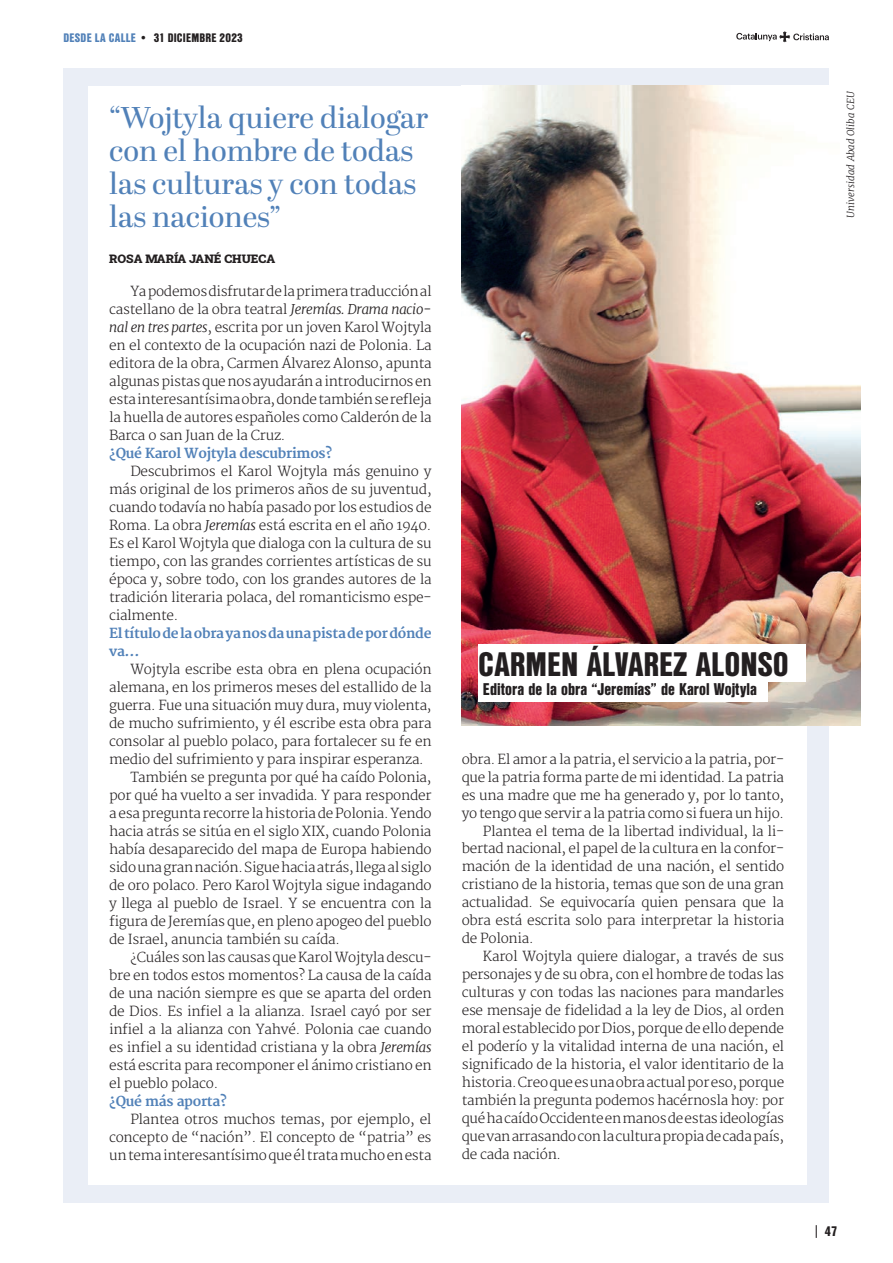
<style>
.page{position:relative;width:893px;height:1263px;background:#fff}
.page>*{position:absolute;margin:0;border:0;box-sizing:border-box;transform-origin:0 0}
.t1{font:900 33px "Nimbus San Con LOT";color:#231f20}
.DESTACATS_1_PRIMER_PLA{font:30px/33px "Abril Display";color:#5181b8}
.t2{font:900 16.5px "Nimbus San Con LOT";color:#231f20}
.TEXTO_PPAL_ESP{font:300 13.5px/18px "Merriweather";letter-spacing:-.02em;color:#231f20;text-align:justify}
.TEXTO_PPAL_CAT{font:700 13.5px/18px "Merriweather";letter-spacing:-.02em;color:#5181b8}
.t3{font:900 13.5px "Nimbus San Con LOT";color:#231f20}
.t4{font:900 12px "Nimbus San Con LOT";letter-spacing:.02em;color:#231f20}
.NOM_REDACTORS{font:12px "Roboto Slab";color:#231f20}
.CODINACHPETIT{font:italic 300 9.75px "Merriweather";letter-spacing:.01em;color:#231f20}
.s1{color:#5181b8}
.s2{font-style:italic}
</style>
<div class="page">
<div style="left:64px;top:68px;width:765px;height:1134px;background:#eaeef6"></div>
<div style="left:89px;top:86px;width:718px;height:1098px;background:#fff"></div>
<img style="left:461px;top:86px;width:400px;height:640px">
<div style="left:478px;top:680px;width:289px;height:21px;background:#fff"></div>
<div style="left:478px;top:644px;width:328px;height:38px;background:#fff"></div>
<svg style="left:816px;top:1225px;width:1px;height:13px"></svg>
<svg style="left:736px;top:31px;width:93px;height:11px"></svg>
<p class="t4" style="left:63px;top:28px;width:181px"><span class="s1">DESDE LA CALLE</span> • 31 DICIEMBRE 2023</p>
<p class="DESTACATS_1_PRIMER_PLA" style="left:109px;top:103px;width:321px">“Wojtyla quiere dialogar con el hombre de todas las culturas y con todas las naciones”</p>
<p class="NOM_REDACTORS" style="left:109px;top:250px;width:168px">ROSA MARÍA JANÉ CHUECA</p>
<p class="TEXTO_PPAL_ESP" style="left:109px;top:282px;width:324px;text-indent:21px">Ya podemos disfrutar de la primera traducción al castellano de la obra teatral <span class="s2">Jeremías. Drama nacio&shy;nal en tres partes</span>, escrita por un joven Karol Wojtyla en el contexto de la ocupación nazi de Polonia. La editora de la obra, Carmen Álvarez Alonso, apunta algunas pistas que nos ayudarán a introducirnos en esta interesantísima obra, donde también se refleja la huella de autores españoles como Calderón de la Barca o san Juan de la Cruz.</p>
<p class="TEXTO_PPAL_CAT" style="left:109px;top:444px;width:225px">¿Qué Karol Wojtyla descubrimos?</p>
<p class="TEXTO_PPAL_ESP" style="left:109px;top:462px;width:324px;text-indent:21px">Descubrimos el Karol Wojtyla más genuino y más original de los primeros años de su juventud, cuando todavía no había pasado por los estudios de Roma. La obra <span class="s2">Jeremías</span> está escrita en el año 1940.<br>Es el Karol Wojtyla que dialoga con la cultura de su tiempo, con las grandes corrientes artísticas de su época y, sobre todo, con los grandes autores de la tradición literaria polaca, del romanticismo espe&shy;cialmente.</p>
<p class="TEXTO_PPAL_CAT" style="left:109px;top:624px;width:324px">El título de la obra ya nos da una pista de por dónde va…</p>
<p class="TEXTO_PPAL_ESP" style="left:109px;top:660px;width:324px;text-indent:21px">Wojtyla escribe esta obra en plena ocupación alemana, en los primeros meses del estallido de la guerra. Fue una situación muy dura, muy violenta, de mucho sufrimiento, y él escribe esta obra para consolar al pueblo polaco, para fortalecer su fe en medio del sufrimiento y para inspirar esperanza.</p>
<p class="TEXTO_PPAL_ESP" style="left:109px;top:768px;width:324px;text-indent:21px">También se pregunta por qué ha caído Polonia, por qué ha vuelto a ser invadida. Y para responder a esa pregunta recorre la historia de Polonia. Yendo hacia atrás se sitúa en el siglo XIX, cuando Polonia había desaparecido del mapa de Europa habiendo sido una gran nación. Sigue hacia atrás, llega al siglo de oro polaco. Pero Karol Wojtyla sigue indagando y llega al pueblo de Israel. Y se encuentra con la figura de Jeremías que, en pleno apogeo del pueblo de Israel, anuncia también su caída.</p>
<p class="TEXTO_PPAL_ESP" style="left:109px;top:948px;width:324px;text-indent:21px">¿Cuáles son las causas que Karol Wojtyla descu&shy;bre en todos estos momentos? La causa de la caída de una nación siempre es que se aparta del orden de Dios. Es infiel a la alianza. Israel cayó por ser infiel a la alianza con Yahvé. Polonia cae cuando es infiel a su identidad cristiana y la obra <span class="s2">Jeremías </span>está escrita para recomponer el ánimo cristiano en el pueblo polaco.</p>
<p class="TEXTO_PPAL_CAT" style="left:109px;top:1092px;width:119px">¿Qué más aporta?</p>
<p class="TEXTO_PPAL_ESP" style="left:109px;top:1110px;width:324px;text-indent:21px">Plantea otros muchos temas, por ejemplo, el concepto de “nación”. El concepto de “patria” es un tema interesantísimo que él trata mucho en esta</p>
<p class="t1" style="left:478px;top:639px;width:312px">CARMEN ÁLVAREZ ALONSO</p>
<p class="t2" style="left:483px;top:677px;width:276px">Editora de la obra “Jeremías” de Karol Wojtyla</p>
<p class="TEXTO_PPAL_ESP" style="left:462px;top:750px;width:324px">obra. El amor a la patria, el servicio a la patria, por&shy;que la patria forma parte de mi identidad. La patria es una madre que me ha generado y, por lo tanto, yo tengo que servir a la patria como si fuera un hijo.</p>
<p class="TEXTO_PPAL_ESP" style="left:462px;top:822px;width:324px;text-indent:21px">Plantea el tema de la libertad individual, la li&shy;bertad nacional, el papel de la cultura en la confor&shy;mación de la identidad de una nación, el sentido cristiano de la historia, temas que son de una gran actualidad. Se equivocaría quien pensara que la obra está escrita solo para interpretar la historia de Polonia.</p>
<p class="TEXTO_PPAL_ESP" style="left:462px;top:948px;width:324px;text-indent:21px">Karol Wojtyla quiere dialogar, a través de sus personajes y de su obra, con el hombre de todas las culturas y con todas las naciones para mandarles ese mensaje de fidelidad a la ley de Dios, al orden moral establecido por Dios, porque de ello depende el poderío y la vitalidad interna de una nación, el significado de la historia, el valor identitario de la historia. Creo que es una obra actual por eso, porque también la pregunta podemos hacérnosla hoy: por qué ha caído Occidente en manos de estas ideologías que van arrasando con la cultura propia de cada país, de cada nación.</p>
<p class="CODINACHPETIT" style="left:845px;top:218px;width:128px;rotate:-90deg">Universidad Abad Oliba CEU</p>
<p class="t3" style="left:825px;top:1221px;width:14px">47</p>
</div>
